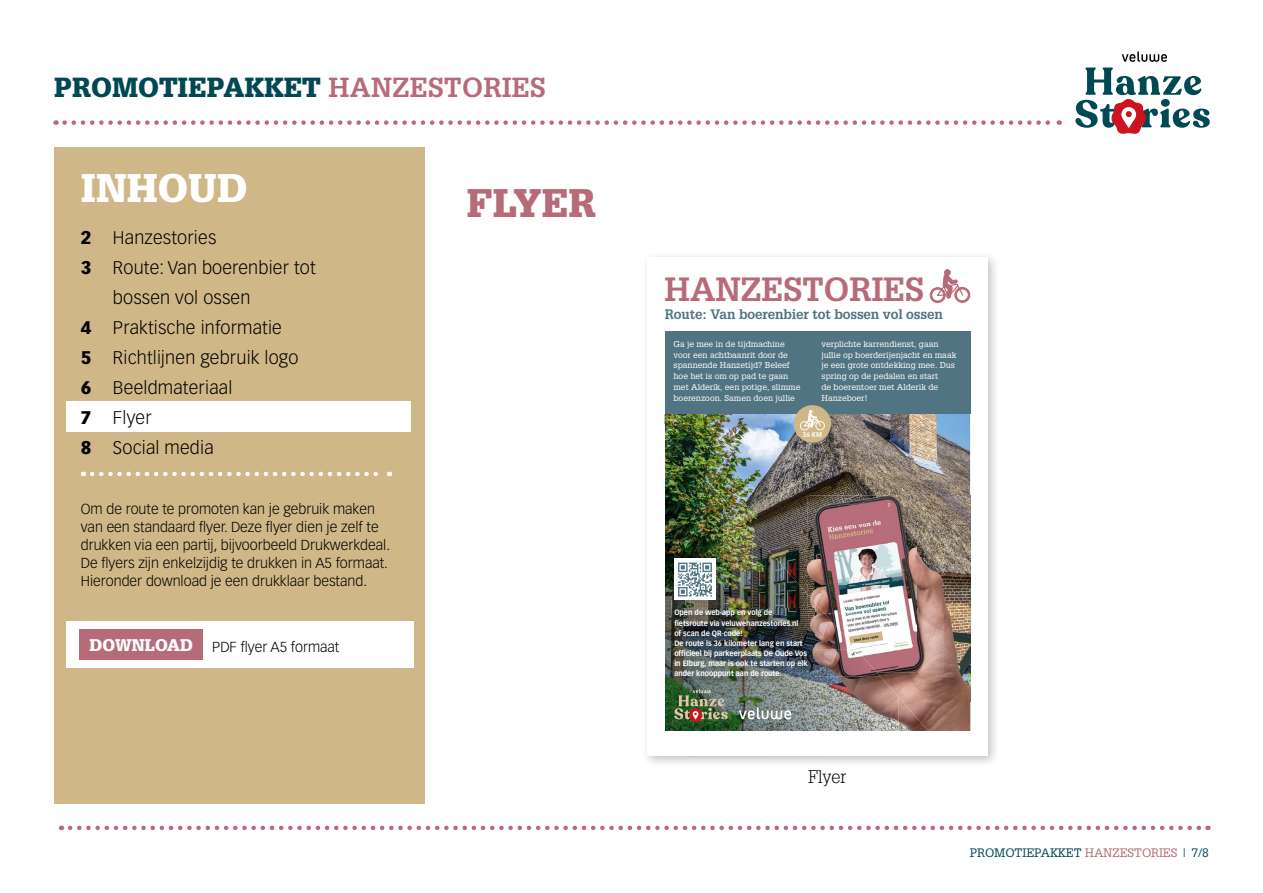
<style>
.page{position:relative;width:1263px;height:893px;background:#fff}
.page>*{position:absolute;margin:0;border:0;box-sizing:border-box;transform-origin:0 0}
.t1{font:900 39px "Glypha LT Std";letter-spacing:.01em;color:#fff}
.kop{font:900 39px "Glypha LT Std";letter-spacing:.01em;color:#b76b79}
.t2{font:700 32.85px "Glypha LT Std";letter-spacing:-.005em;color:#b76b79}
.t3{font:900 27px "Glypha LT Std";letter-spacing:.01em;color:#004852}
.t4{font:300 18px "Vectora LT Pro";letter-spacing:.01em;color:#000}
.body{font:300 18px "Glypha LT Std";color:#000}
.Download{font:900 16.5px "Glypha LT Std";letter-spacing:.01em;color:#fff}
.zijtekst{font:300 14.25px/18px "Vectora LT Pro";color:#000}
.zijtekst_inspring{font:300 14.25px "Vectora LT Pro";color:#000}
.t5{font:700 13.5px "Glypha LT Std";letter-spacing:-.01em;color:#517482}
.t6{font:12px "Glypha LT Std";letter-spacing:-.01em;color:#004852}
.t7{font:8.4px/10.9px "Glypha LT Std";color:#fff}
.t8{font:700 7.65px/10.1px "Vectora LT Pro";color:#fff;scale:.93 1}
.t9{font:700 6.9px "Vectora LT Pro";color:#fff;scale:.93 1}
.s1{font-weight:700;color:#b76b79}
.s2{font-weight:900}
.s3{color:#b76b79}
</style>
<div class="page">
<div style="left:54px;top:147px;width:371px;height:657px;background:#d0b787"></div>
<div style="left:67px;top:401px;width:344px;height:31px;background:#fff"></div>
<svg style="left:65px;top:120px;width:995px;height:5px"></svg>
<svg style="left:70px;top:826px;width:1138px;height:4px"></svg>
<svg style="left:1122px;top:51px;width:45px;height:11px"></svg>
<svg style="left:1075px;top:68px;width:135px;height:66px"></svg>
<svg style="left:92px;top:472px;width:298px;height:4px"></svg>
<div style="left:641px;top:251px;width:359px;height:517px;background:#000;opacity:.25"></div>
<div style="left:647px;top:257px;width:341px;height:499px;background:#fff"></div>
<div style="left:67px;top:621px;width:347px;height:47px;background:#fff"></div>
<div style="left:79px;top:629px;width:124px;height:31px;background:#b76b79"></div>
<img style="left:665px;top:414px;width:305px;height:82px">
<div style="left:665px;top:332px;width:305px;height:82px;background:#517482"></div>
<svg style="left:930px;top:269px;width:40px;height:34px"></svg>
<div style="left:794px;top:405px;width:37px;height:38px;background:#d0b787;border-radius:50%"></div>
<svg style="left:800px;top:409px;width:25px;height:21px"></svg>
<img style="left:943px;top:496px;width:28px;height:206px">
<svg style="left:970px;top:702px;width:1px;height:29px"></svg>
<img style="left:929px;top:702px;width:41px;height:29px">
<img style="left:928px;top:672px;width:15px;height:30px">
<img style="left:928px;top:496px;width:15px;height:176px">
<img style="left:694px;top:437px;width:234px;height:260px">
<img style="left:665px;top:435px;width:29px;height:296px">
<img style="left:694px;top:466px;width:29px;height:143px">
<img style="left:723px;top:499px;width:30px;height:110px">
<img style="left:752px;top:532px;width:30px;height:77px">
<img style="left:782px;top:565px;width:26px;height:44px">
<img style="left:694px;top:687px;width:114px;height:44px">
<img style="left:808px;top:676px;width:90px;height:55px">
<img style="left:898px;top:697px;width:31px;height:34px">
<img style="left:814px;top:649px;width:66px;height:28px">
<img style="left:814px;top:622px;width:42px;height:27px">
<img style="left:808px;top:595px;width:24px;height:27px">
<svg style="left:674px;top:689px;width:54px;height:33px"></svg>
<svg style="left:739px;top:707px;width:52px;height:12px"></svg>
<img style="left:672px;top:609px;width:142px;height:78px">
<div style="left:674px;top:558px;width:42px;height:42px;background:#fff"></div>
<svg style="left:678px;top:563px;width:34px;height:33px"></svg>
<h3 class="t3" style="left:54px;top:71px;width:493px">PROMOTIEPAKKET <span class="s1">HANZESTORIES</span></h3>
<h1 class="t1" style="left:81px;top:165px;width:168px">INHOUD</h1>
<h3 class="t4" style="left:81px;top:226px;width:137px"><span class="s2">2</span> Hanzestories</h3>
<h3 class="t4" style="left:81px;top:256px;width:236px"><span class="s2">3</span> Route: Van boerenbier tot</h3>
<h3 class="t4" style="left:113px;top:286px;width:139px">bossen vol ossen</h3>
<h3 class="t4" style="left:81px;top:316px;width:203px"><span class="s2">4</span> Praktische informatie</h3>
<h3 class="t4" style="left:81px;top:346px;width:219px"><span class="s2">5</span> Richtlijnen gebruik logo</h3>
<h3 class="t4" style="left:81px;top:376px;width:153px"><span class="s2">6</span> Beeldmateriaal</h3>
<h3 class="t4" style="left:81px;top:406px;width:72px"><span class="s2">7</span> Flyer</h3>
<h3 class="t4" style="left:81px;top:436px;width:134px"><span class="s2">8</span> Social media</h3>
<p class="zijtekst" style="left:81px;top:500px;width:311px">Om de route te promoten kan je gebruik maken van een standaard flyer. Deze flyer dien je zelf te drukken via een partij, bijvoorbeeld Drukwerkdeal.<br>De flyers zijn enkelzijdig te drukken in A5 formaat.<br>Hieronder download je een drukklaar bestand.</p>
<p class="Download" style="left:89px;top:635px;width:105px">DOWNLOAD</p>
<p class="zijtekst_inspring" style="left:212px;top:638px;width:129px">PDF flyer A5 formaat</p>
<p class="kop" style="left:467px;top:179px;width:132px">FLYER</p>
<p class="t2" style="left:665px;top:269px;width:261px">HANZESTORIES</p>
<p class="t5" style="left:665px;top:305px;width:280px">Route: Van boerenbier tot bossen vol ossen</p>
<p class="t7" style="left:673px;top:338px;width:128px">Ga je mee in de tijdmachine voor een achtbaanrit door de spannende Hanzetijd? Beleef hoe het is om op pad te gaan met Alderik, een potige, slimme boerenzoon. Samen doen jullie</p>
<p class="t7" style="left:821px;top:338px;width:136px">verplichte karrendienst, gaan jullie op boerderijenjacht en maak je een grote ontdekking mee. Dus spring op de pedalen en start<br>de boerentoer met Alderik de<br>Hanzeboer!</p>
<p class="t9" style="left:802px;top:431px;width:23px">36 KM</p>
<p class="t8" style="left:674px;top:608px;width:145px">Open de web-app en volg de fietsroute via veluwehanzestories.nl<br>of scan de QR-code!<br>De route is 36 kilometer lang en start officieel bĳ parkeerplaats De Oude Vos in Elburg, maar is ook te starten op elk ander knooppunt aan de route.</p>
<p class="body" style="left:808px;top:766px;width:40px">Flyer</p>
<h3 class="t6" style="left:970px;top:845px;width:241px">PROMOTIEPAKKET <span class="s3">HANZESTORIES</span> | 7/8</h3>
</div>
